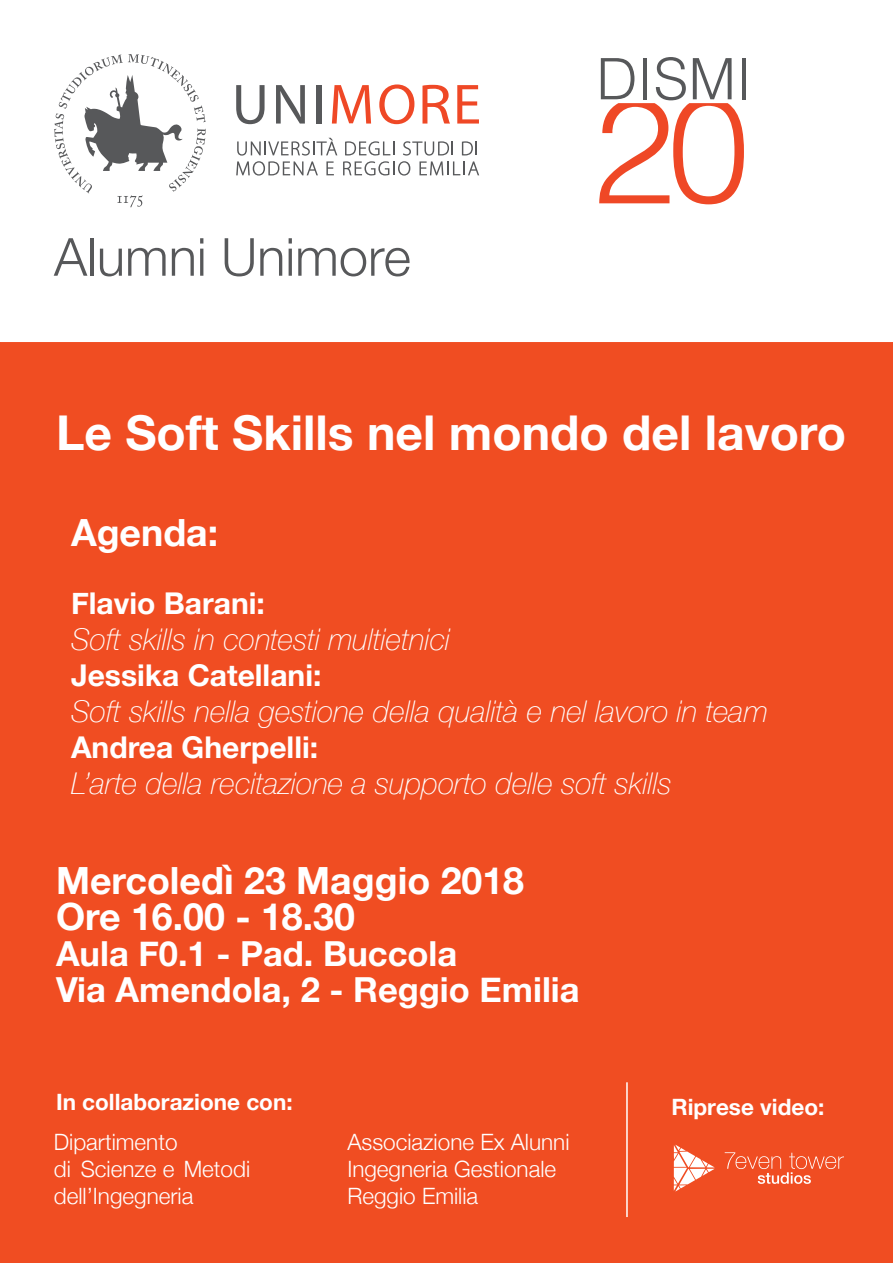
<style>
.page{position:relative;width:893px;height:1263px;background:#fff}
.page>*{position:absolute;margin:0;border:0;box-sizing:border-box;transform-origin:0 0}
.t1{font:300 52.5px "Helvetica Neue";color:#57585a}
.t2{font:700 48px "Helvetica Neue";color:#fff}
.t3{font:700 37.5px/36px "Helvetica Neue";color:#fff}
.t4{font:700 34.5px/36px "Helvetica Neue";color:#fff}
.t5{font:italic 100 30px "Helvetica Neue";color:#fff}
.t6{font:700 30px "Helvetica Neue";color:#fff}
.t7{font:300 22.5px/27px "Helvetica Neue";color:#fff}
.t8{font:700 22.5px "Helvetica Neue";color:#fff}
</style>
<div class="page">
<svg style="left:54px;top:54px;width:152px;height:153px"></svg>
<svg style="left:236px;top:85px;width:29px;height:39px"></svg>
<svg style="left:276px;top:85px;width:29px;height:39px"></svg>
<div style="left:316px;top:85px;width:5px;height:39px;background:#57585a"></div>
<svg style="left:332px;top:85px;width:39px;height:39px"></svg>
<svg style="left:379px;top:84px;width:35px;height:40px"></svg>
<svg style="left:457px;top:85px;width:22px;height:39px"></svg>
<svg style="left:422px;top:85px;width:28px;height:39px"></svg>
<svg style="left:236px;top:138px;width:101px;height:38px"></svg>
<svg style="left:343px;top:141px;width:136px;height:35px"></svg>
<svg style="left:599px;top:57px;width:145px;height:147px"></svg>
<hr style="left:742px;top:58px;width:4px;height:41px;background:#57585a">
<div style="left:0;top:343px;width:893px;height:919px;background:#f04d22"></div>
<svg style="left:725px;top:1152px;width:119px;height:32px"></svg>
<svg style="left:674px;top:1144px;width:41px;height:47px"></svg>
<hr style="left:626px;top:1082px;width:2px;height:135px;background:#fff">
<h1 class="t1" style="left:54px;top:215px;width:358px">Alumni Unimore</h1>
<h2 class="t2" style="left:56px;top:395px;width:792px">Le Soft Skills nel mondo del lavoro</h2>
<p class="t3" style="left:71px;top:516px;width:149px">Agenda:</p>
<p class="t6" style="left:71px;top:579px;width:195px">Flavio Barani:</p>
<p class="t5" style="left:71px;top:616px;width:381px">Soft skills in contesti multietnici</p>
<p class="t6" style="left:71px;top:651px;width:252px">Jessika Catellani:</p>
<p class="t5" style="left:71px;top:688px;width:698px">Soft skills nella gestione della qualità e nel lavoro in team</p>
<p class="t6" style="left:71px;top:723px;width:249px">Andrea Gherpelli:</p>
<p class="t5" style="left:71px;top:760px;width:602px">L’arte della recitazione a supporto delle soft skills</p>
<p class="t3" style="left:56px;top:864px;width:470px">Mercoledì 23 Maggio 2018<br>Ore 16.00 - 18.30</p>
<p class="t4" style="left:56px;top:937px;width:525px">Aula F0.1 - Pad. Buccola<br>Via Amendola, 2 - Reggio Emilia</p>
<p class="t8" style="left:56px;top:1084px;width:238px">In collaborazione con:</p>
<p class="t7" style="left:54px;top:1127px;width:198px">Dipartimento<br>di Scienze e Metodi dell’Ingegneria</p>
<p class="t7" style="left:347px;top:1127px;width:224px">Associazione Ex Alunni<br>Ingegneria Gestionale<br>Reggio Emilia</p>
<p class="t8" style="left:671px;top:1090px;width:154px">Riprese video:</p>
</div>
